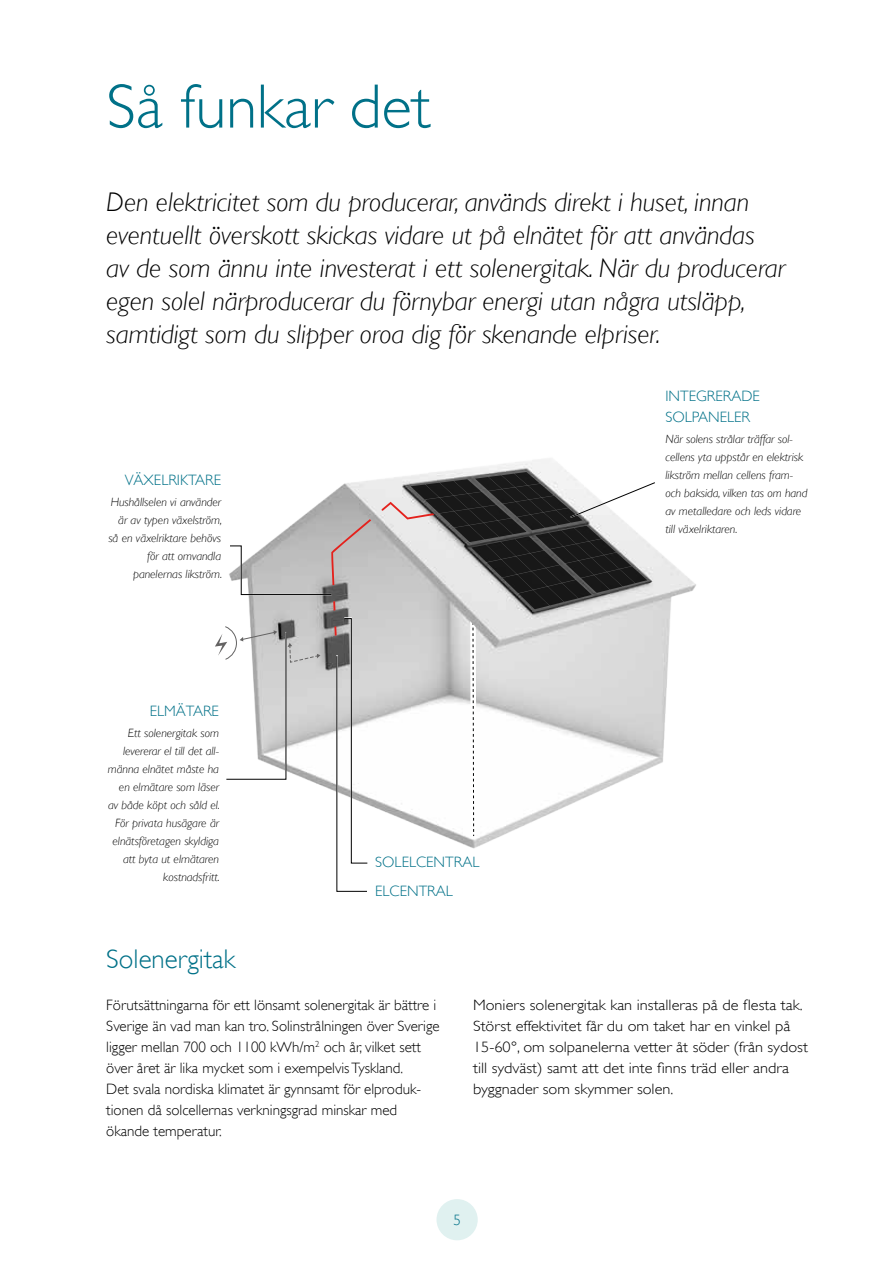
<style>
.page{position:relative;width:893px;height:1263px;background:#fff}
.page>*{position:absolute;margin:0;border:0;box-sizing:border-box;transform-origin:0 0}
.t1{font:63px "Gill Sans Light WGL";color:#007188}
.t2{font:italic 27px/33px "Gill Sans Light WGL";color:#000}
.t3{font:27px "Gill Sans Light WGL";color:#007188}
.t4{font:15px/21px "Gill Sans Light WGL";color:#000}
.t5{font:15px/21px "Gill Sans Light WGL";color:#000;scale:1.09 1}
.t6{font:15px/21px "Gill Sans Light WGL";color:#007188}
.t7{font:italic 12px/18px "Gill Sans Light WGL";color:#000;text-align:right}
</style>
<div class="page">
<div style="left:436px;top:1199px;width:42px;height:41px;background:#e0f1f0;border-radius:50%"></div>
<img style="left:299px;top:458px;width:397px;height:391px">
<svg style="left:470px;top:615px;width:6px;height:224px"></svg>
<div style="left:662px;top:448px;width:89px;height:92px;background:#fff"></div>
<svg style="left:381px;top:472px;width:274px;height:137px;background:#888787"></svg>
<svg style="left:215px;top:519px;width:156px;height:373px"></svg>
<h1 class="t1" style="left:106px;top:65px;width:326px">Så funkar det</h1>
<p class="t2" style="left:106px;top:185px;width:680px">Den elektricitet som du producerar, används direkt i huset, innan eventuellt överskott skickas vidare ut på elnätet för att användas<br>av de som ännu inte investerat i ett solenergitak. När du producerar egen solel närproducerar du förnybar energi utan några utsläpp, samtidigt som du slipper oroa dig för skenande elpriser.</p>
<p class="t6" style="left:125px;top:469px;width:98px">VÄXELRIKTARE</p>
<p class="t7" style="left:108px;top:492px;width:115px">Hushållselen vi använder är av typen växelström, så en växelriktare behövs för att omvandla panelernas likström.</p>
<p class="t6" style="left:150px;top:700px;width:71px">ELMÄTARE</p>
<p class="t7" style="left:108px;top:723px;width:114px">Ett solenergitak som levererar el till det all&shy;männa elnätet måste ha en elmätare som läser av både köpt och såld el.<br>För privata husägare är elnätsföretagen skyldiga att byta ut elmätaren kostnadsfritt.</p>
<p class="t6" style="left:375px;top:848px;width:106px;line-height:28.8px">SOLELCENTRAL<br>ELCENTRAL</p>
<p class="t6" style="left:665px;top:385px;width:96px">INTEGRERADE<br>SOLPANELER</p>
<p class="t7" style="left:665px;top:429px;width:143px;text-align:left">När solens strålar träffar sol&shy;cellens yta uppstår en elektrisk likström mellan cellens fram&shy;och baksida, vilken tas om hand av metalledare och leds vidare till växelriktaren.</p>
<h2 class="t3" style="left:106px;top:941px;width:130px">Solenergitak</h2>
<p class="t4" style="left:106px;top:994px;width:335px">Förutsättningarna för ett lönsamt solenergitak är bättre i Sverige än vad man kan tro. Solinstrålningen över Sverige ligger mellan 700 och 1100 kWh/m<sup>2</sup> och år, vilket sett över året är lika mycket som i exempelvis Tyskland.<br>Det svala nordiska klimatet är gynnsamt för elproduk&shy;tionen då solcellernas verkningsgrad minskar med ökande temperatur.</p>
<p class="t5" style="left:473px;top:994px;width:309px">Moniers solenergitak kan installeras på de flesta tak.<br>Störst effektivitet får du om taket har en vinkel på 15-60°, om solpanelerna vetter åt söder (från sydost till sydväst) samt att det inte finns träd eller andra byggnader som skymmer solen.</p>
<p class="t6" style="left:453px;top:1209px;width:9px">5</p>
</div>
